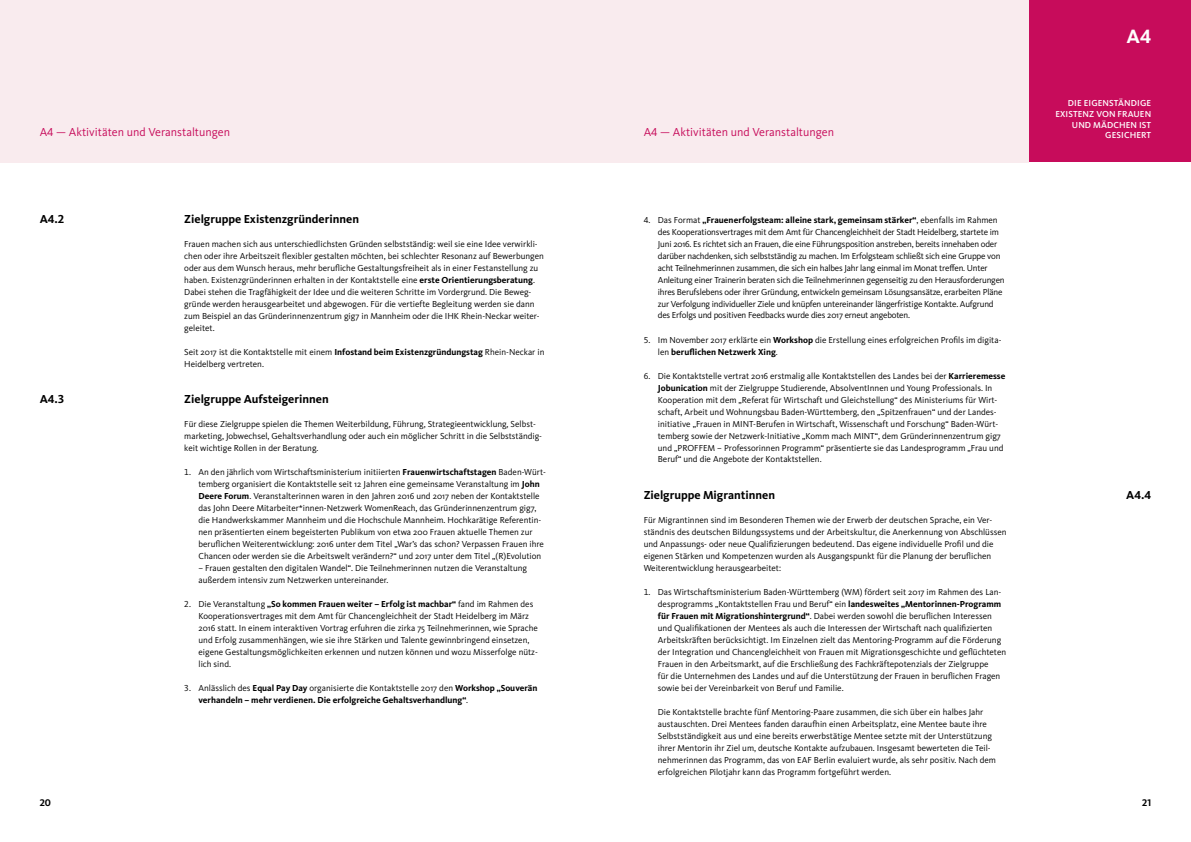
<style>
.page{position:relative;width:1191px;height:842px;background:#fff}
.page>*{position:absolute;margin:0;border:0;box-sizing:border-box;transform-origin:0 0}
.t1{font:700 20px "Kievit OT";color:#fff}
.t2{font:700 12px "Kievit OT";color:#000}
.t3{font:12px "Kievit OT";color:#c70c5b}
.t4{font:700 10px "Kievit OT";color:#000}
.t5{font:9px/12px "Kievit OT";color:#000}
.t6{font:9px/12px "Kievit OT";letter-spacing:-.02em;color:#000}
.t7{font:700 9px/12px "Kievit OT";color:#000}
.t8{font:500 9px/10.8px "Kievit OT";letter-spacing:.01em;color:#fff;text-align:right}
.s1{font-weight:700}
.s2{font-weight:400}
</style>
<div class="page">
<div style="left:1028px;top:0;width:163px;height:162px;background:#c70c5b"></div>
<div style="left:0;top:0;width:1028px;height:163px;background:#f9ebee"></div>
<h2 class="t3" style="left:40px;top:124px;width:192px">A4 — Aktivitäten und Veranstaltungen</h2>
<h2 class="t3" style="left:643px;top:124px;width:192px">A4 — Aktivitäten und Veranstaltungen</h2>
<h2 class="t2" style="left:40px;top:211px;width:26px">A4.2</h2>
<h2 class="t2" style="left:40px;top:391px;width:26px">A4.3</h2>
<h2 class="t2" style="left:184px;top:211px;width:176px">Zielgruppe Existenzgründerinnen</h2>
<p class="t5" style="left:184px;top:237px;width:361px">Frauen machen sich aus unterschiedlichsten Gründen selbstständig: weil sie eine Idee verwirkli&shy;chen oder ihre Arbeitszeit flexibler gestalten möchten, bei schlechter Resonanz auf Bewerbungen oder aus dem Wunsch heraus, mehr berufliche Gestaltungsfreiheit als in einer Festanstellung zu haben. Existenzgründerinnen erhalten in der Kontaktstelle eine <span class="s1">erste Orientierungsberatung</span>.<br>Dabei stehen die Tragfähigkeit der Idee und die weiteren Schritte im Vordergrund. Die Beweg&shy;gründe werden herausgearbeitet und abgewogen. Für die vertiefte Begleitung werden sie dann zum Beispiel an das Gründerinnenzentrum gig7 in Mannheim oder die IHK Rhein-Neckar weiter&shy;geleitet.</p>
<p class="t5" style="left:184px;top:345px;width:361px">Seit 2017 ist die Kontaktstelle mit einem <span class="s1">Infostand beim Existenzgründungstag</span> Rhein-Neckar in<br>Heidelberg vertreten.</p>
<h2 class="t2" style="left:184px;top:391px;width:146px">Zielgruppe Aufsteigerinnen</h2>
<p class="t5" style="left:184px;top:417px;width:359px">Für diese Zielgruppe spielen die Themen Weiterbildung, Führung, Strategieentwicklung, Selbst&shy;marketing, Jobwechsel, Gehaltsverhandlung oder auch ein möglicher Schritt in die Selbstständig&shy;keit wichtige Rollen in der Beratung.</p>
<p class="t5" style="left:198px;top:465px;width:349px;text-indent:-14px">1. An den jährlich vom Wirtschaftsministerium initiierten <span class="s1">Frauenwirtschaftstagen</span> Baden-Würt&shy;temberg organisiert die Kontaktstelle seit 12 Jahren eine gemeinsame Veranstaltung im <span class="s1">John Deere Forum</span>. Veranstalterinnen waren in den Jahren 2016 und 2017 neben der Kontaktstelle das John Deere Mitarbeiter*innen-Netzwerk WomenReach, das Gründerinnenzentrum gig7, die Handwerkskammer Mannheim und die Hochschule Mannheim. Hochkarätige Referentin&shy;nen präsentierten einem begeisterten Publikum von etwa 200 Frauen aktuelle Themen zur beruflichen Weiterentwicklung: 2016 unter dem Titel „War’s das schon? Verpassen Frauen ihre Chancen oder werden sie die Arbeitswelt verändern?“ und 2017 unter dem Titel „(R)Evolution</p>
<p class="t5" style="left:198px;top:561px;width:330px">– Frauen gestalten den digitalen Wandel“. Die Teilnehmerinnen nutzen die Veranstaltung außerdem intensiv zum Netzwerken untereinander.</p>
<p class="t5" style="left:198px;top:597px;width:341px;text-indent:-14px">2. Die Veranstaltung <span class="s1">„So kommen Frauen weiter – Erfolg ist machbar“</span> fand im Rahmen des Kooperationsvertrages mit dem Amt für Chancengleichheit der Stadt Heidelberg im März 2016 statt. In einem interaktiven Vortrag erfuhren die zirka 75 Teilnehmerinnen, wie Sprache und Erfolg zusammenhängen, wie sie ihre Stärken und Talente gewinnbringend einsetzen, eigene Gestaltungsmöglichkeiten erkennen und nutzen können und wozu Misserfolge nütz&shy;lich sind.</p>
<p class="t7" style="left:198px;top:681px;width:340px;text-indent:-14px"><span class="s2">3. Anlässlich des</span> Equal Pay Day <span class="s2">organisierte die Kontaktstelle 2017 den</span> Workshop „Souverän verhandeln – mehr verdienen. Die erfolgreiche Gehaltsverhandlung“<span class="s2">.</span></p>
<p class="t6" style="left:658px;top:213px;width:348px;text-indent:-14px">4. Das Format <span class="s1">„Frauenerfolgsteam: alleine stark, gemeinsam stärker“</span>, ebenfalls im Rahmen des Kooperationsvertrages mit dem Amt für Chancengleichheit der Stadt Heidelberg, startete im Juni 2016. Es richtet sich an Frauen, die eine Führungsposition anstreben, bereits innehaben oder darüber nachdenken, sich selbstständig zu machen. Im Erfolgsteam schließt sich eine Gruppe von acht Teilnehmerinnen zusammen, die sich ein halbes Jahr lang einmal im Monat treffen. Unter Anleitung einer Trainerin beraten sich die Teilnehmerinnen gegenseitig zu den Herausforderungen ihres Berufslebens oder ihrer Gründung, entwickeln gemeinsam Lösungsansätze, erarbeiten Pläne zur Verfolgung individueller Ziele und knüpfen untereinander längerfristige Kontakte. Aufgrund des Erfolgs und positiven Feedbacks wurde dies 2017 erneut angeboten.</p>
<p class="t5" style="left:658px;top:333px;width:345px;text-indent:-14px">5. Im November 2017 erklärte ein <span class="s1">Workshop</span> die Erstellung eines erfolgreichen Profils im digita&shy;len <span class="s1">beruflichen Netzwerk Xing</span>.</p>
<p class="t5" style="left:658px;top:369px;width:349px;text-indent:-14px">6. Die Kontaktstelle vertrat 2016 erstmalig alle Kontaktstellen des Landes bei der <span class="s1">Karrieremesse Jobunication</span> mit der Zielgruppe Studierende, AbsolventInnen und Young Professionals. In Kooperation mit dem „Referat für Wirtschaft und Gleichstellung“ des Ministeriums für Wirt&shy;schaft, Arbeit und Wohnungsbau Baden-Württemberg, den „Spitzenfrauen“ und der Landes&shy;initiative „Frauen in MINT-Berufen in Wirtschaft, Wissenschaft und Forschung“ Baden-Würt&shy;temberg sowie der Netzwerk-Initiative „Komm mach MINT“, dem Gründerinnenzentrum gig7 und „PROFFEM – Professorinnen Programm“ präsentierte sie das Landesprogramm „Frau und Beruf“ und die Angebote der Kontaktstellen.</p>
<h2 class="t2" style="left:643px;top:487px;width:133px">Zielgruppe Migrantinnen</h2>
<p class="t5" style="left:643px;top:513px;width:364px">Für Migrantinnen sind im Besonderen Themen wie der Erwerb der deutschen Sprache, ein Ver&shy;ständnis des deutschen Bildungssystems und der Arbeitskultur, die Anerkennung von Abschlüssen und Anpassungs- oder neue Qualifizierungen bedeutend. Das eigene individuelle Profil und die eigenen Stärken und Kompetenzen wurden als Ausgangspunkt für die Planung der beruflichen Weiterentwicklung herausgearbeitet:</p>
<p class="t5" style="left:658px;top:585px;width:350px;text-indent:-14px">1. Das Wirtschaftsministerium Baden-Württemberg (WM) fördert seit 2017 im Rahmen des Lan&shy;desprogramms „Kontaktstellen Frau und Beruf“ ein <span class="s1">landesweites „Mentorinnen-Programm für Frauen mit Migrationshintergrund“</span>. Dabei werden sowohl die beruflichen Interessen und Qualifikationen der Mentees als auch die Interessen der Wirtschaft nach qualifizierten Arbeitskräften berücksichtigt. Im Einzelnen zielt das Mentoring-Programm auf die Förderung der Integration und Chancengleichheit von Frauen mit Migrationsgeschichte und geflüchteten Frauen in den Arbeitsmarkt, auf die Erschließung des Fachkräftepotenzials der Zielgruppe<br>für die Unternehmen des Landes und auf die Unterstützung der Frauen in beruflichen Fragen sowie bei der Vereinbarkeit von Beruf und Familie.</p>
<p class="t5" style="left:658px;top:705px;width:340px">Die Kontaktstelle brachte fünf Mentoring-Paare zusammen, die sich über ein halbes Jahr austauschten. Drei Mentees fanden daraufhin einen Arbeitsplatz, eine Mentee baute ihre Selbstständigkeit aus und eine bereits erwerbstätige Mentee setzte mit der Unterstützung ihrer Mentorin ihr Ziel um, deutsche Kontakte aufzubauen. Insgesamt bewerteten die Teil&shy;nehmerinnen das Programm, das von EAF Berlin evaluiert wurde, als sehr positiv. Nach dem erfolgreichen Pilotjahr kann das Programm fortgeführt werden.</p>
<h1 class="t1" style="left:1126px;top:24px;width:26px">A4</h1>
<p class="t8" style="left:1055px;top:97px;width:97px">DIE EIGENSTÄNDIGE<br>EXISTENZ VON FRAUEN<br>UND MÄDCHEN IST<br>GESICHERT</p>
<h2 class="t2" style="left:1126px;top:487px;width:26px">A4.4</h2>
<p class="t4" style="left:40px;top:797px;width:13px">20</p>
<p class="t4" style="left:1142px;top:797px;width:11px">21</p>
</div>
